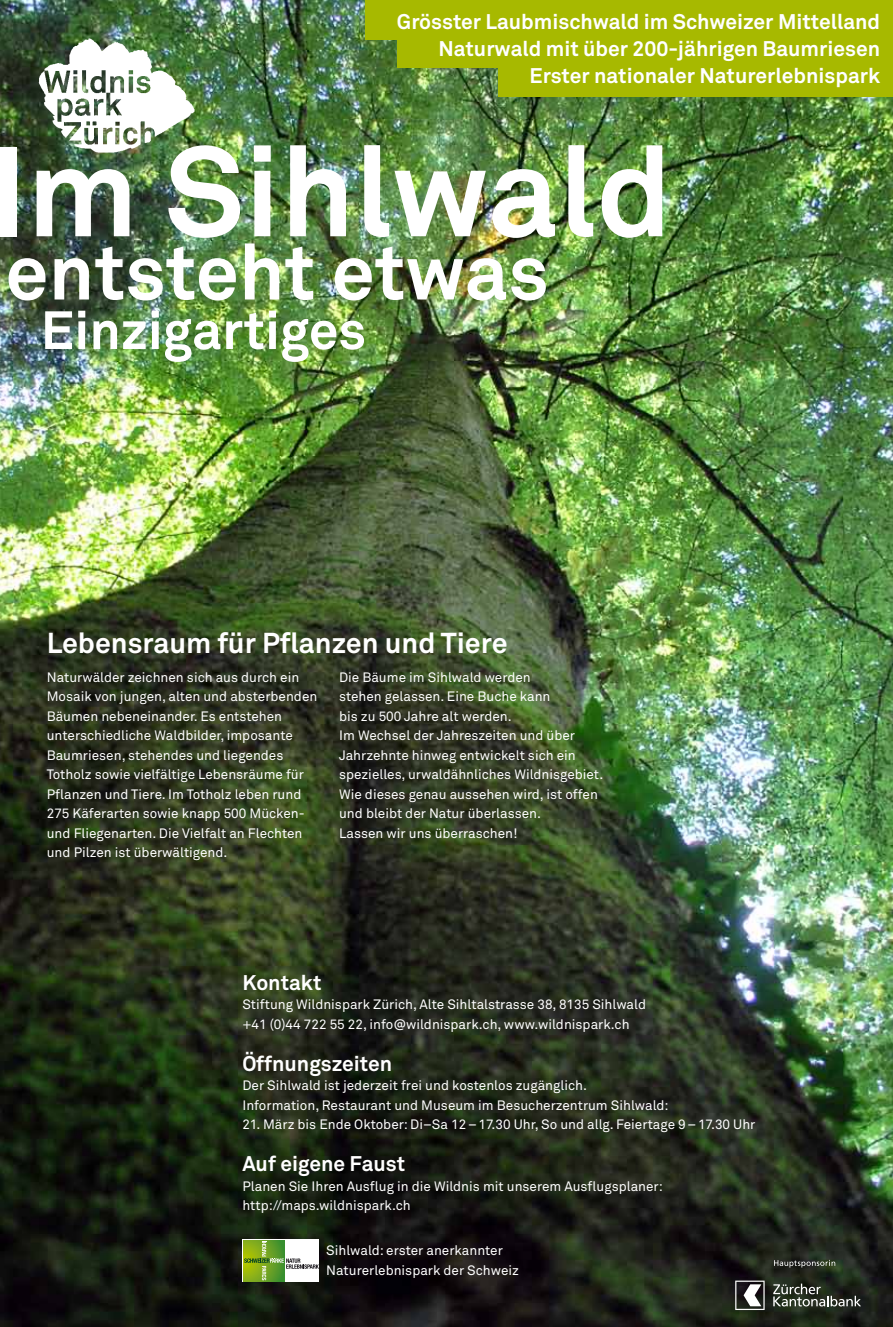
<style>
.page{position:relative;width:893px;height:1327px;background:#fff}
.page>*{position:absolute;margin:0;border:0;box-sizing:border-box;transform-origin:0 0}
.t1{font:700 126px "Akkurat";color:#fff}
.t2{font:700 77.55px "Akkurat";color:#fff}
.t3{font:700 53.1px "Akkurat";color:#fff}
.t4{font:700 28.5px "Akkurat";color:#fff}
.t5{font:700 21px/27.3px "Akkurat";color:#fff;text-align:right}
.t6{font:13.5px/19.5px "Akkurat";color:#fff}
</style>
<div class="page">
<img style="left:0;top:0;width:893px;height:1327px">
<div style="left:366px;top:7px;width:527px;height:33px;background:#a7b900"></div>
<div style="left:397px;top:35px;width:496px;height:33px;background:#a7b900"></div>
<div style="left:498px;top:64px;width:395px;height:33px;background:#a7b900"></div>
<div style="left:365px;top:0;width:528px;height:16px;background:#a7b900"></div>
<img style="left:27px;top:27px;width:190px;height:146px">
<svg style="left:735px;top:1280px;width:30px;height:30px"></svg>
<svg style="left:773px;top:1283px;width:88px;height:23px;background:#4f544b"></svg>
<svg style="left:774px;top:1260px;width:61px;height:7px"></svg>
<div style="left:243px;top:1239px;width:76px;height:43px;background:#fff"></div>
<svg style="left:243px;top:1240px;width:42px;height:42px"></svg>
<svg style="left:244px;top:1240px;width:40px;height:41px"></svg>
<svg style="left:244px;top:1241px;width:75px;height:39px"></svg>
<h3 class="t5" style="left:397px;top:7px;width:485px">Grösster Laubmischwald im Schweizer Mittelland<br>Naturwald mit über 200-jährigen Baumriesen<br>Erster nationaler Naturerlebnispark</h3>
<h1 class="t1" style="left:-11px;top:113px;width:684px">Im Sihlwald</h1>
<h2 class="t2" style="left:5px;top:223px;width:545px">entsteht etwas</h2>
<h3 class="t3" style="left:41px;top:297px;width:327px">Einzigartiges</h3>
<h3 class="t4" style="left:47px;top:625px;width:462px">Lebensraum für Pflanzen und Tiere</h3>
<p class="t6" style="left:47px;top:667px;width:272px">Naturwälder zeichnen sich aus durch ein Mosaik von jungen, alten und absterbenden Bäumen nebeneinander. Es entstehen unterschiedliche Waldbilder, imposante Baumriesen, stehendes und liegendes Totholz sowie vielfältige Lebensräume für Pflanzen und Tiere. Im Totholz leben rund 275 Käferarten sowie knapp 500 Mücken&shy;und Fliegenarten. Die Vielfalt an Flechten und Pilzen ist überwältigend.</p>
<p class="t6" style="left:339px;top:667px;width:266px">Die Bäume im Sihlwald werden<br>stehen gelassen. Eine Buche kann<br>bis zu 500 Jahre alt werden.<br>Im Wechsel der Jahreszeiten und über Jahrzehnte hinweg entwickelt sich ein spezielles, urwaldähnliches Wildnisgebiet.<br>Wie dieses genau aussehen wird, ist offen und bleibt der Natur überlassen.<br>Lassen wir uns überraschen!</p>
<h3 class="t5" style="left:242px;top:968px;width:81px">Kontakt</h3>
<p class="t6" style="left:242px;top:994px;width:405px">Stiftung Wildnispark Zürich, Alte Sihltalstrasse 38, 8135 Sihlwald +41 (0)44 722 55 22, info@wildnispark.ch, www.wildnispark.ch</p>
<h3 class="t5" style="left:242px;top:1049px;width:151px">Öffnungszeiten</h3>
<p class="t6" style="left:242px;top:1075px;width:428px">Der Sihlwald ist jederzeit frei und kostenlos zugänglich.<br>Information, Restaurant und Museum im Besucherzentrum Sihlwald:</p>
<p class="t6" style="left:242px;top:1114px;width:515px">21. März bis Ende Oktober: Di–Sa 12–17.30 Uhr, So und allg. Feiertage 9–17.30 Uhr</p>
<h3 class="t5" style="left:242px;top:1149px;width:164px">Auf eigene Faust</h3>
<p class="t6" style="left:242px;top:1176px;width:422px">Planen Sie Ihren Ausflug in die Wildnis mit unserem Ausflugsplaner: http://maps.wildnispark.ch</p>
<p class="t6" style="left:326px;top:1240px;width:194px">Sihlwald: erster anerkannter<br>Naturerlebnispark der Schweiz</p>
</div>
